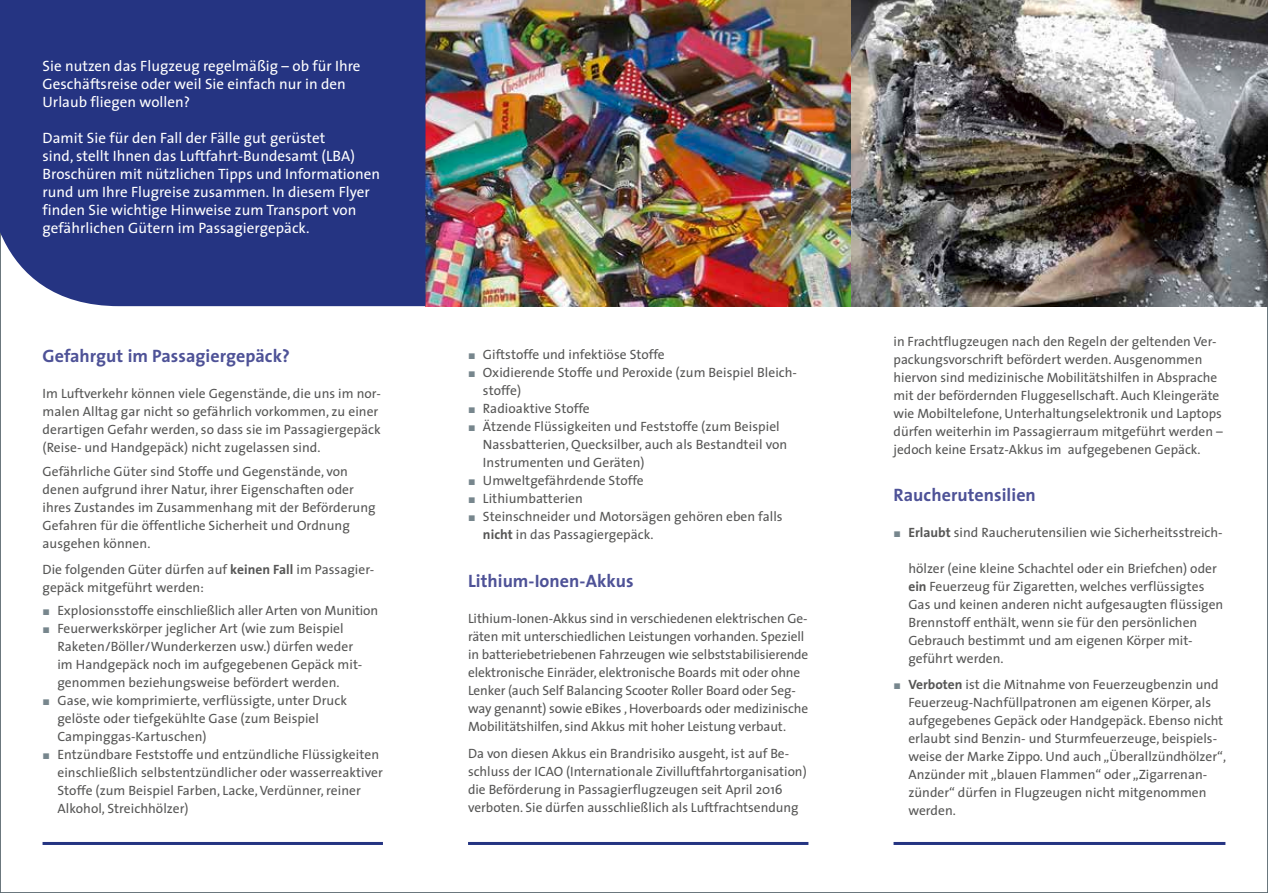
<style>
.page{position:relative;width:1268px;height:893px;background:#fff}
.page>*{position:absolute;margin:0;border:0;box-sizing:border-box;transform-origin:0 0}
.Zwischenüberschrift{font:700 18px "The Sans";letter-spacing:.005em;color:#4e5297}
.Introtext{font:15px/18px "The Sans";letter-spacing:.005em;color:#fff}
.Grundschrift{font:13.5px/18px "The Sans";color:#565655}
.s1{font-weight:700}
.s2{font-family:"European Pi Three";color:#77868d}
</style>
<div class="page">
<img style="left:425px;top:0;width:842px;height:306px">
<div style="left:0;top:0;width:425px;height:306px;background:#253482"></div>
<hr style="left:43px;top:842px;width:340px;height:3px;background:#253482">
<hr style="left:468px;top:842px;width:340px;height:3px;background:#253482">
<hr style="left:893px;top:842px;width:332px;height:3px;background:#253482">
<p class="Introtext" style="left:43px;top:57px;width:319px">Sie nutzen das Flugzeug regelmäßig – ob für Ihre<br>Geschäftsreise oder weil Sie einfach nur in den<br>Urlaub fliegen wollen?</p>
<p class="Introtext" style="left:43px;top:129px;width:339px">Damit Sie für den Fall der Fälle gut gerüstet<br>sind, stellt Ihnen das Luftfahrt-Bundesamt (LBA)<br>Broschüren mit nützlichen Tipps und Informationen rund um Ihre Flugreise zusammen. In diesem Flyer finden Sie wichtige Hinweise zum Transport von gefährlichen Gütern im Passagiergepäck.</p>
<p class="Zwischenüberschrift" style="left:43px;top:345px;width:249px">Gefahrgut im Passagiergepäck?</p>
<p class="Grundschrift" style="left:43px;top:385px;width:340px">Im Luftverkehr können viele Gegenstände, die uns im nor&shy;malen Alltag gar nicht so gefährlich vorkommen, zu einer derartigen Gefahr werden, so dass sie im Passagiergepäck (Reise- und Handgepäck) nicht zugelassen sind.</p>
<p class="Grundschrift" style="left:43px;top:463px;width:334px">Gefährliche Güter sind Stoffe und Gegenstände, von denen aufgrund ihrer Natur, ihrer Eigenschaften oder ihres Zustandes im Zusammenhang mit der Beförderung Gefahren für die öffentliche Sicherheit und Ordnung ausgehen können.</p>
<p class="Grundschrift" style="left:43px;top:560px;width:333px">Die folgenden Güter dürfen auf <span class="s1">keinen Fall</span> im Passagier&shy;gepäck mitgeführt werden:</p>
<p class="Grundschrift" style="left:43px;top:602px;width:337px"><span class="s2">J</span> Explosionsstoffe einschließlich aller Arten von Munition</p>
<p class="Grundschrift" style="left:57px;top:620px;width:305px;text-indent:-15px"><span class="s2">J</span> Feuerwerkskörper jeglicher Art (wie zum Beispiel Raketen/Böller/Wunderkerzen usw.) dürfen weder im Handgepäck noch im aufgegebenen Gepäck mit&shy;genommen beziehungsweise befördert werden.</p>
<p class="Grundschrift" style="left:57px;top:692px;width:291px;text-indent:-15px"><span class="s2">J</span> Gase, wie komprimierte, verflüssigte, unter Druck gelöste oder tiefgekühlte Gase (zum Beispiel<br>Campinggas-Kartuschen)</p>
<p class="Grundschrift" style="left:57px;top:746px;width:327px;text-indent:-15px"><span class="s2">J</span> Entzündbare Feststoffe und entzündliche Flüssigkeiten einschließlich selbstentzündlicher oder wasserreaktiver Stoffe (zum Beispiel Farben, Lacke, Verdünner, reiner Alkohol, Streichhölzer)</p>
<p class="Grundschrift" style="left:468px;top:345px;width:198px"><span class="s2">J</span> Giftstoffe und infektiöse Stoffe</p>
<p class="Grundschrift" style="left:483px;top:363px;width:315px;text-indent:-15px"><span class="s2">J</span> Oxidierende Stoffe und Peroxide (zum Beispiel Bleich&shy;stoffe)</p>
<p class="Grundschrift" style="left:468px;top:399px;width:123px"><span class="s2">J</span> Radioaktive Stoffe</p>
<p class="Grundschrift" style="left:483px;top:417px;width:306px;text-indent:-15px"><span class="s2">J</span> Ätzende Flüssigkeiten und Feststoffe (zum Beispiel<br>Nassbatterien, Quecksilber, auch als Bestandteil von<br>Instrumenten und Geräten)</p>
<p class="Grundschrift" style="left:468px;top:471px;width:177px"><span class="s2">J</span> Umweltgefährdende Stoffe</p>
<p class="Grundschrift" style="left:468px;top:489px;width:116px"><span class="s2">J</span> Lithiumbatterien</p>
<p class="Grundschrift" style="left:483px;top:507px;width:301px;text-indent:-15px"><span class="s2">J</span> Steinschneider und Motorsägen gehören eben falls <span class="s1">nicht</span> in das Passagiergepäck.</p>
<p class="Zwischenüberschrift" style="left:468px;top:569px;width:167px">Lithium-Ionen-Akkus</p>
<p class="Grundschrift" style="left:468px;top:609px;width:342px">Lithium-Ionen-Akkus sind in verschiedenen elektrischen Ge&shy;räten mit unterschiedlichen Leistungen vorhanden. Speziell in batteriebetriebenen Fahrzeugen wie selbststabilisierende elektronische Einräder, elektronische Boards mit oder ohne Lenker (auch Self Balancing Scooter Roller Board oder Seg&shy;way genannt) sowie eBikes , Hoverboards oder medizinische Mobilitätshilfen, sind Akkus mit hoher Leistung verbaut.</p>
<p class="Grundschrift" style="left:468px;top:744px;width:340px">Da von diesen Akkus ein Brandrisiko ausgeht, ist auf Be&shy;schluss der ICAO (Internationale Zivilluftfahrtorganisation) die Beförderung in Passagierflugzeugen seit April 2016 verboten. Sie dürfen ausschließlich als Luftfrachtsendung</p>
<p class="Grundschrift" style="left:893px;top:333px;width:331px">in Frachtflugzeugen nach den Regeln der geltenden Ver&shy;packungsvorschrift befördert werden. Aus genommen hiervon sind medizinische Mobilitätshilfen in Absprache mit der befördernden Fluggesellschaft. Auch Kleingeräte wie Mobil telefone, Unterhaltungselektronik und Laptops dürfen weiterhin im Passagierraum mitgeführt werden – jedoch keine Ersatz-Akkus im aufgegebenen Gepäck.</p>
<p class="Zwischenüberschrift" style="left:893px;top:483px;width:144px">Raucherutensilien</p>
<p class="Grundschrift" style="left:893px;top:523px;width:330px"><span class="s2">J</span> <span class="s1">Erlaubt</span> sind Raucherutensilien wie Sicherheitsstreich-</p>
<p class="Grundschrift" style="left:908px;top:559px;width:316px">hölzer (eine kleine Schachtel oder ein Briefchen) oder <span class="s1">ein</span> Feuerzeug für Zigaretten, welches verflüssigtes Gas und keinen anderen nicht aufgesaugten flüssigen Brennstoff enthält, wenn sie für den persönlichen Gebrauch bestimmt und am eigenen Körper mit&shy;geführt werden.</p>
<p class="Grundschrift" style="left:908px;top:675px;width:319px;text-indent:-15px"><span class="s2">J</span> <span class="s1">Verboten</span> ist die Mitnahme von Feuerzeugbenzin und Feuerzeug-Nachfüllpatronen am eigenen Körper, als aufgegebenes Gepäck oder Handgepäck. Ebenso nicht erlaubt sind Benzin- und Sturmfeuerzeuge, beispiels&shy;weise der Marke Zippo. Und auch „Überallzündhölzer“, Anzünder mit „blauen Flammen“ oder „Zigarrenan&shy;zünder“ dürfen in Flugzeugen nicht mitgenommen werden.</p>
</div>
